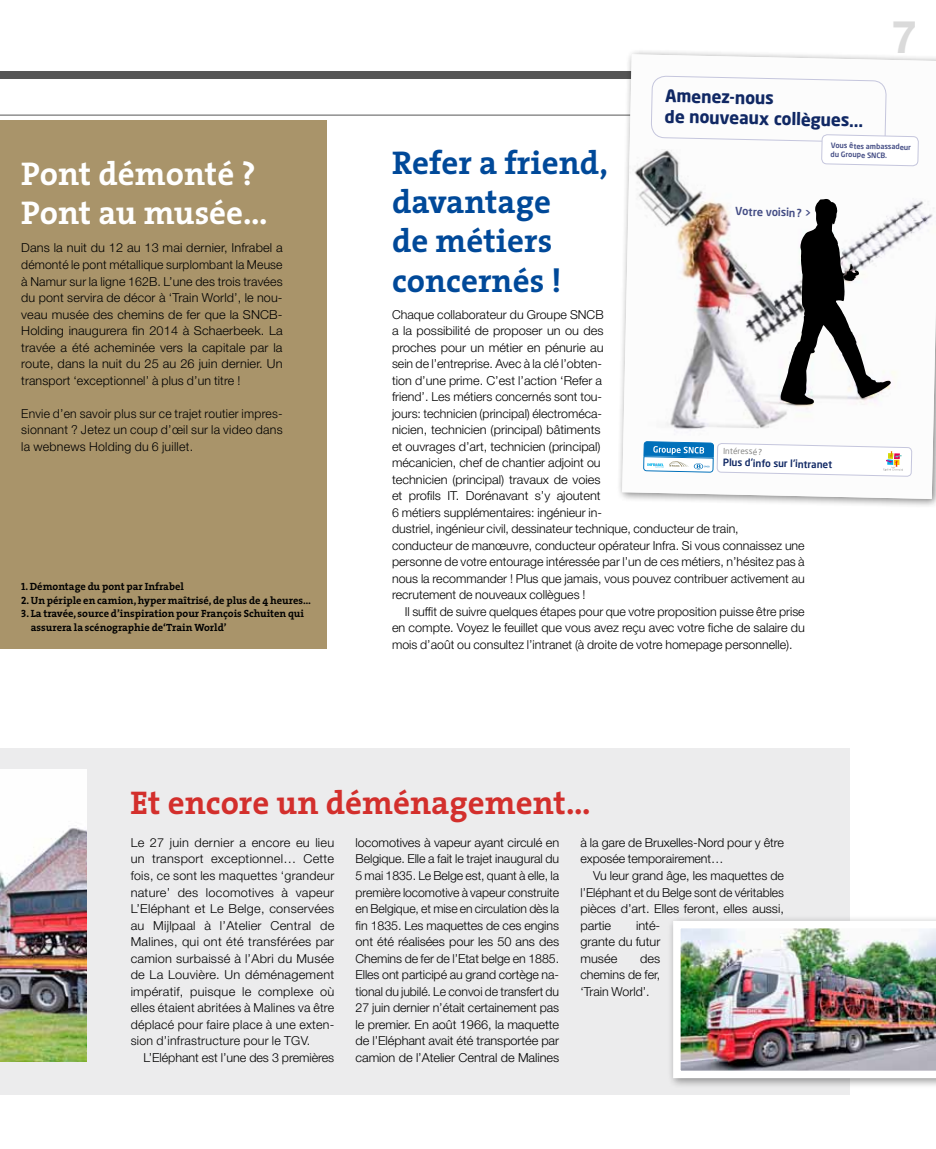
<style>
.page{position:relative;width:936px;height:1149px;background:#fff}
.page>*{position:absolute;margin:0;border:0;box-sizing:border-box;transform-origin:0 0}
.t1{font:700 45px "Helvetica Neue LT Std";color:#dadada}
.t2{font:700 33px/39px "The Serif";color:#004999}
.t3{font:700 33px/39px "The Serif";letter-spacing:-.015em;color:#fff}
.t4{font:700 33px "The Serif";color:#d32f2c}
.t5{font:700 17.1px/20.7px "Neo Sans";color:#102864}
.t6{font:300 12.3px/16.5px "Helvetica Neue LT Std";color:#000;text-align:justify}
.t7{font:500 11.1px "Neo Sans";color:#434c84}
.t8{font:700 10.5px/13.5px "The Serif";color:#000}
.t9{font:500 9.9px "Neo Sans";color:#102864}
.t10{font:8.25px "Neo Sans";color:#878786}
.t11{font:500 7.35px/8.7px "Neo Sans";color:#434c84}
.s1{font-family:"The Serif Bold Caps";font-weight:400}
</style>
<div class="page">
<div style="left:0;top:120px;width:326px;height:528px;background:#a9946a"></div>
<div style="left:0;top:747px;width:849px;height:347px;background:#ececed"></div>
<hr style="left:0;top:115px;width:914px;height:1px;background:#565656">
<div style="left:0;top:71px;width:914px;height:7px;background:#565656"></div>
<img style="left:0;top:769px;width:87px;height:292px">
<div style="left:667px;top:914px;width:268px;height:174px;background:#000;opacity:.4"></div>
<img style="left:673px;top:920px;width:262px;height:157px">
<div style="left:616px;top:48px;width:319px;height:461px;background:#000;opacity:.5"></div>
<img style="left:622px;top:54px;width:313px;height:445px">
<svg style="left:642px;top:440px;width:270px;height:59px"></svg>
<svg style="left:650px;top:74px;width:269px;height:331px"></svg>
<h2 class="t3" style="left:21px;top:153px;width:248px">Pont démonté ?<br>Pont au musée…</h2>
<p class="t6" style="left:21px;top:239px;width:263px">Dans la nuit du 12 au 13 mai dernier, Infrabel a démonté le pont métallique surplombant la Meuse à Namur sur la ligne 162B. L’une des trois travées du pont servira de décor à ‘Train World’, le nou&shy;veau musée des chemins de fer que la SNCB-Holding inaugurera fin 2014 à Schaerbeek. La travée a été acheminée vers la capitale par la route, dans la nuit du 25 au 26 juin dernier. Un transport ‘exceptionnel’ à plus d’un titre !</p>
<p class="t6" style="left:21px;top:404px;width:263px">Envie d’en savoir plus sur ce trajet routier impres&shy;sionnant ? Jetez un coup d’œil sur la video dans la webnews Holding du 6 juillet.</p>
<p class="t8" style="left:21px;top:579px;width:164px"><span class="s1">1</span>. Démontage du pont par Infrabel</p>
<p class="t8" style="left:21px;top:593px;width:291px"><span class="s1">2</span>. Un périple en camion, hyper maîtrisé, de plus de 4 heures…</p>
<p class="t8" style="left:31px;top:606px;width:275px;text-indent:-9px"><span class="s1">3</span>. La travée, source d’inspiration pour François Schuiten qui assurera la scénographie de‘Train World’</p>
<h1 class="t1" style="left:891px;top:10px;width:27px">7</h1>
<h3 class="t5" style="left:665px;top:85px;width:200px;rotate:1deg">Amenez-nous<br>de nouveaux collègues...</h3>
<p class="t11" style="left:830px;top:141px;width:82px;rotate:1deg">Vous êtes ambassadeur du Groupe SNCB.</p>
<h2 class="t2" style="left:392px;top:143px;width:217px">Refer a friend, davantage<br>de métiers concernés !</h2>
<p class="t6" style="left:392px;top:305px;width:414px;text-align:left">Chaque collaborateur du Groupe SNCB<br>a la possibilité de proposer un ou des<br>proches pour un métier en pénurie au<br>sein de l’entreprise. Avec à la clé l’obten-<br>tion d’une prime. C’est l’action ‘Refer a<br>friend’. Les métiers concernés sont tou-<br>jours: technicien (principal) électroméca-<br>nicien, technicien (principal) bâtiments<br>et ouvrages d’art, technicien (principal)<br>mécanicien, chef de chantier adjoint ou<br>technicien (principal) travaux de voies<br>et profils IT. Dorénavant s’y ajoutent<br>6 métiers supplémentaires: ingénieur in-<br>dustriel, ingénieur civil, dessinateur technique, conducteur de train,<br>conducteur de manœuvre, conducteur opérateur Infra. Si vous connaissez une personne de votre entourage intéressée par l’un de ces métiers, n’hésitez pas à nous la recommander ! Plus que jamais, vous pouvez contribuer activement au recrutement de nouveaux collègues !</p>
<p class="t6" style="left:392px;top:602px;width:414px;text-indent:13px">Il suffit de suivre quelques étapes pour que votre proposition puisse être prise en compte. Voyez le feuillet que vous avez reçu avec votre fiche de salaire du mois d’août ou consultez l’intranet (à droite de votre homepage personnelle).</p>
<p class="t7" style="left:735px;top:204px;width:78px;rotate:1deg">Votre voisin? &gt;</p>
<p class="t10" style="left:723px;top:446px;width:41px;rotate:1deg">Intéressé ?</p>
<p class="t9" style="left:723px;top:456px;width:111px;rotate:1deg">Plus d’info sur l’intranet</p>
<h2 class="t4" style="left:130px;top:774px;width:461px">Et encore un déménagement…</h2>
<p class="t6" style="left:131px;top:833px;width:205px">Le 27 juin dernier a encore eu lieu un transport exceptionnel… Cette fois, ce sont les maquettes ‘grandeur nature’ des locomotives à vapeur L’Eléphant et Le Belge, conservées au Mijlpaal à l’Atelier Central de Malines, qui ont été transférées par camion surbaissé à l’Abri du Musée de La Louvière. Un déménagement impératif, puisque le complexe où elles étaient abritées à Malines va être déplacé pour faire place à une exten&shy;sion d’infrastructure pour le TGV.</p>
<p class="t6" style="left:143px;top:1048px;width:192px">L’Eléphant est l’une des 3 premières</p>
<p class="t6" style="left:355px;top:833px;width:205px">locomotives à vapeur ayant circulé en Belgique. Elle a fait le trajet inaugural du 5 mai 1835. Le Belge est, quant à elle, la première locomotive à vapeur construite en Belgique, et mise en circulation dès la fin 1835. Les maquettes de ces engins ont été réalisées pour les 50 ans des Chemins de fer de l’Etat belge en 1885.<br>Elles ont participé au grand cortège na&shy;tional du jubilé. Le convoi de transfert du 27 juin dernier n’était certainement pas le premier. En août 1966, la maquette de l’Eléphant avait été transportée par camion de l’Atelier Central de Malines</p>
<p class="t6" style="left:580px;top:833px;width:205px">à la gare de Bruxelles-Nord pour y être exposée temporairement…</p>
<p class="t6" style="left:580px;top:866px;width:205px;text-indent:13px">Vu leur grand âge, les maquettes de l’Eléphant et du Belge sont de véritables pièces d’art. Elles feront, elles aussi, partie</p>
<p class="t6" style="left:580px;top:916px;width:81px;text-indent:56px">inté&shy;grante du futur musée</p>
<p class="t6" style="left:580px;top:949px;width:81px;text-indent:60px">des chemins de fer, ‘Train World’.</p>
</div>
